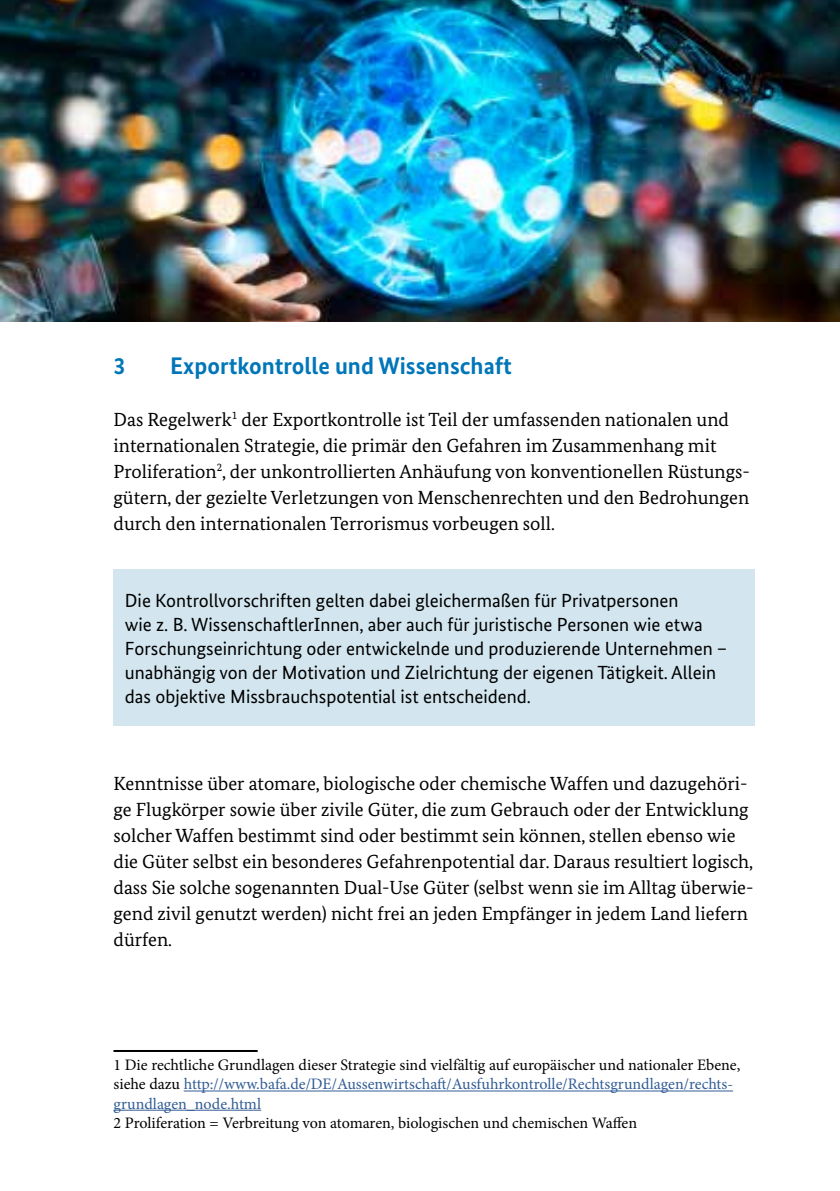
<style>
.page{position:relative;width:840px;height:1191px;background:#fff}
.page>*{position:absolute;margin:0;border:0;box-sizing:border-box;transform-origin:0 0}
.t1{font:700 24px "Bundes Sans";color:#0076b8}
.t2{font:19px/26px "Bundes Serif";color:#000}
.t3{font:19px/24px "Bundes Sans";color:#000}
.t4{font:16px/19.2px "Minion Pro";color:#325d95}
.t5{font:16px "Minion Pro";letter-spacing:-.005em;color:#000}
.s1{color:#000}
</style>
<div class="page">
<img style="left:0;top:0;width:839px;height:321px">
<hr style="left:113px;top:1050px;width:144px;height:2px;background:#000">
<hr style="left:184px;top:1090px;width:548px;height:1px;background:#325d95">
<hr style="left:113px;top:1109px;width:148px;height:1px;background:#325d95">
<div style="left:113px;top:570px;width:641px;height:156px;background:#d3e6ef"></div>
<p class="t1" style="left:113px;top:351px;width:13px">3</p>
<p class="t1" style="left:170px;top:351px;width:343px">Exportkontrolle und Wissenschaft</p>
<p class="t2" style="left:113px;top:406px;width:637px">Das Regelwerk<sup>1</sup> der Exportkontrolle ist Teil der umfassenden nationalen und internationalen Strategie, die primär den Gefahren im Zusammenhang mit Proliferation<sup>2</sup>, der unkontrollierten Anhäufung von konventionellen Rüstungs&shy;gütern, der gezielte Verletzungen von Menschenrechten und den Bedrohungen durch den internationalen Terrorismus vorbeugen soll.</p>
<p class="t3" style="left:125px;top:588px;width:603px">Die Kontrollvorschriften gelten dabei gleichermaßen für Privatpersonen<br>wie z. B. WissenschaftlerInnen, aber auch für juristische Personen wie etwa Forschungseinrichtung oder entwickelnde und produzierende Unternehmen – unabhängig von der Motivation und Zielrichtung der eigenen Tätigkeit. Allein das objektive Missbrauchspotential ist entscheidend.</p>
<p class="t2" style="left:113px;top:770px;width:641px">Kenntnisse über atomare, biologische oder chemische Waffen und dazugehöri&shy;ge Flugkörper sowie über zivile Güter, die zum Gebrauch oder der Entwicklung solcher Waffen bestimmt sind oder bestimmt sein können, stellen ebenso wie die Güter selbst ein besonderes Gefahrenpotential dar. Daraus resultiert logisch, dass Sie solche sogenannten Dual-Use Güter (selbst wenn sie im Alltag überwie&shy;gend zivil genutzt werden) nicht frei an jeden Empfänger in jedem Land liefern dürfen.</p>
<p class="t4" style="left:113px;top:1055px;width:628px"><span class="s1">1 Die rechtliche Grundlagen dieser Strategie sind vielfältig auf europäischer und nationaler Ebene, siehe dazu</span> http://www.bafa.de/DE/Aussenwirtschaft/Ausfuhrkontrolle/Rechtsgrundlagen/rechts&shy;grundlagen_node.html</p>
<p class="t5" style="left:113px;top:1112px;width:525px">2 Proliferation = Verbreitung von atomaren, biologischen und chemischen Waffen</p>
</div>
